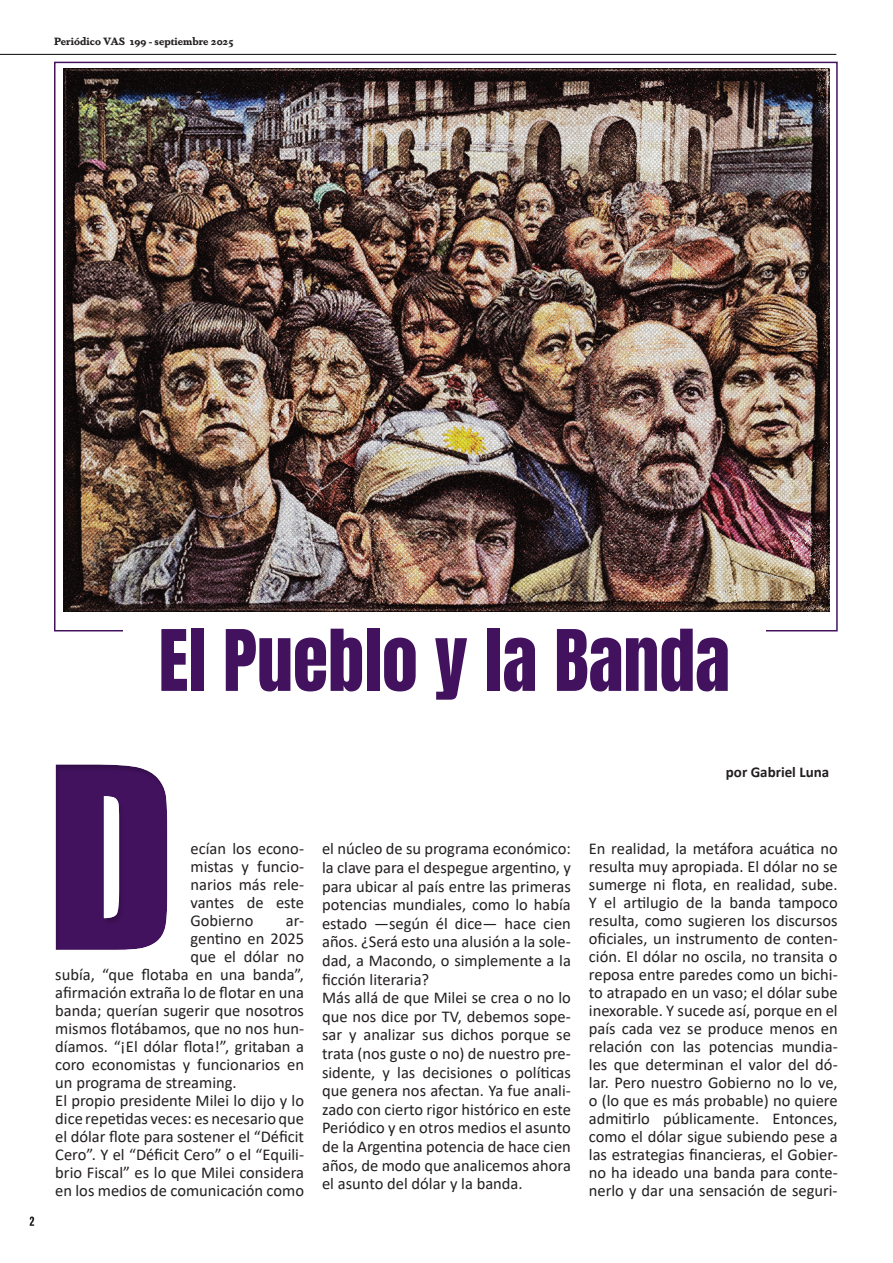
<style>
.page{position:relative;width:893px;height:1263px;background:#fff}
.page>*{position:absolute;margin:0;border:0;box-sizing:border-box;transform-origin:0 0}
.t1{font:234.45px "Impact";color:#43125f}
.t2{font:72px "Anton";color:#43125f}
.t3{font:16.5px/18px "Calibri";color:#231f20;text-align:justify}
.t4{font:700 15px "Calibri";color:#231f20}
.t5{font:700 10.5px "Dapifer";color:#231f20}
</style>
<div class="page">
<hr style="left:0;top:54px;width:836px;height:1px;background:#09080b">
<svg style="left:30px;top:1216px;width:4px;height:10px"></svg>
<img style="left:64px;top:69px;width:765px;height:542px">
<p class="t5" style="left:54px;top:34px;width:181px">Periódico VAS 199 - septiembre 2025</p>
<h2 class="t2" style="left:159px;top:624px;width:573px">El Pueblo y la Banda</h2>
<h1 class="t1" style="left:46px;top:676px;width:131px">D</h1>
<p class="t3" style="left:191px;top:839px;width:115px">ecían los econo&shy;mistas y funcio&shy;narios más rele&shy;vantes de este Gobierno</p>
<p class="t3" style="left:286px;top:911px;width:20px">ar-</p>
<p class="t3" style="left:191px;top:929px;width:115px">gentino en 2025</p>
<p class="t3" style="left:191px;top:947px;width:115px">que el dólar no</p>
<p class="t3" style="left:55px;top:965px;width:250px">subía, “que flotaba en una banda”,</p>
<p class="t3" style="left:55px;top:983px;width:250px">afirmación extraña lo de flotar en una</p>
<p class="t3" style="left:55px;top:1001px;width:250px">banda; querían sugerir que nosotros</p>
<p class="t3" style="left:55px;top:1019px;width:250px">mismos flotábamos, que no nos hun-</p>
<p class="t3" style="left:55px;top:1037px;width:250px">díamos. “¡El dólar flota!”, gritaban a</p>
<p class="t3" style="left:55px;top:1055px;width:250px">coro economistas y funcionarios en</p>
<p class="t3" style="left:55px;top:1073px;width:183px">un programa de streaming.</p>
<p class="t3" style="left:55px;top:1091px;width:250px">El propio presidente Milei lo dijo y lo</p>
<p class="t3" style="left:55px;top:1109px;width:250px">dice repetidas veces: es necesario que</p>
<p class="t3" style="left:55px;top:1127px;width:250px">el dólar flote para sostener el “Déficit</p>
<p class="t3" style="left:55px;top:1145px;width:250px">Cero”. Y el “Déficit Cero” o el “Equili-</p>
<p class="t3" style="left:55px;top:1163px;width:250px">brio Fiscal” es lo que Milei considera</p>
<p class="t3" style="left:55px;top:1181px;width:250px">en los medios de comunicación como</p>
<p class="t4" style="left:726px;top:761px;width:105px">por Gabriel Luna</p>
<p class="t3" style="left:322px;top:839px;width:250px;line-height:18.6px;text-align:left">el núcleo de su programa económico: la clave para el despegue argentino, y para ubicar al país entre las primeras potencias mundiales, como lo había estado —según él dice— hace cien años. ¿Será esto una alusión a la sole&shy;dad, a Macondo, o simplemente a la ficción literaria?<br>Más allá de que Milei se crea o no lo que nos dice por TV, debemos sope&shy;sar y analizar sus dichos porque se trata (nos guste o no) de nuestro pre&shy;sidente, y las decisiones o políticas que genera nos afectan. Ya fue anali&shy;zado con cierto rigor histórico en este Periódico y en otros medios el asunto de la Argentina potencia de hace cien años, de modo que analicemos ahora el asunto del dólar y la banda.</p>
<p class="t3" style="left:589px;top:839px;width:250px">En realidad, la metáfora acuática no resulta muy apropiada. El dólar no se sumerge ni flota, en realidad, sube.<br>Y el artilugio de la banda tampoco resulta, como sugieren los discursos oficiales, un instrumento de conten&shy;ción. El dólar no oscila, no transita o reposa entre paredes como un bichi&shy;to atrapado en un vaso; el dólar sube inexorable. Y sucede así, porque en el país cada vez se produce menos en relación con las potencias mundia&shy;les que determinan el valor del dó&shy;lar. Pero nuestro Gobierno no lo ve, o (lo que es más probable) no quiere admitirlo públicamente. Entonces, como el dólar sigue subiendo pese a las estrategias financieras, el Gobier&shy;no ha ideado una banda para conte&shy;nerlo y dar una sensación de seguri-</p>
</div>
